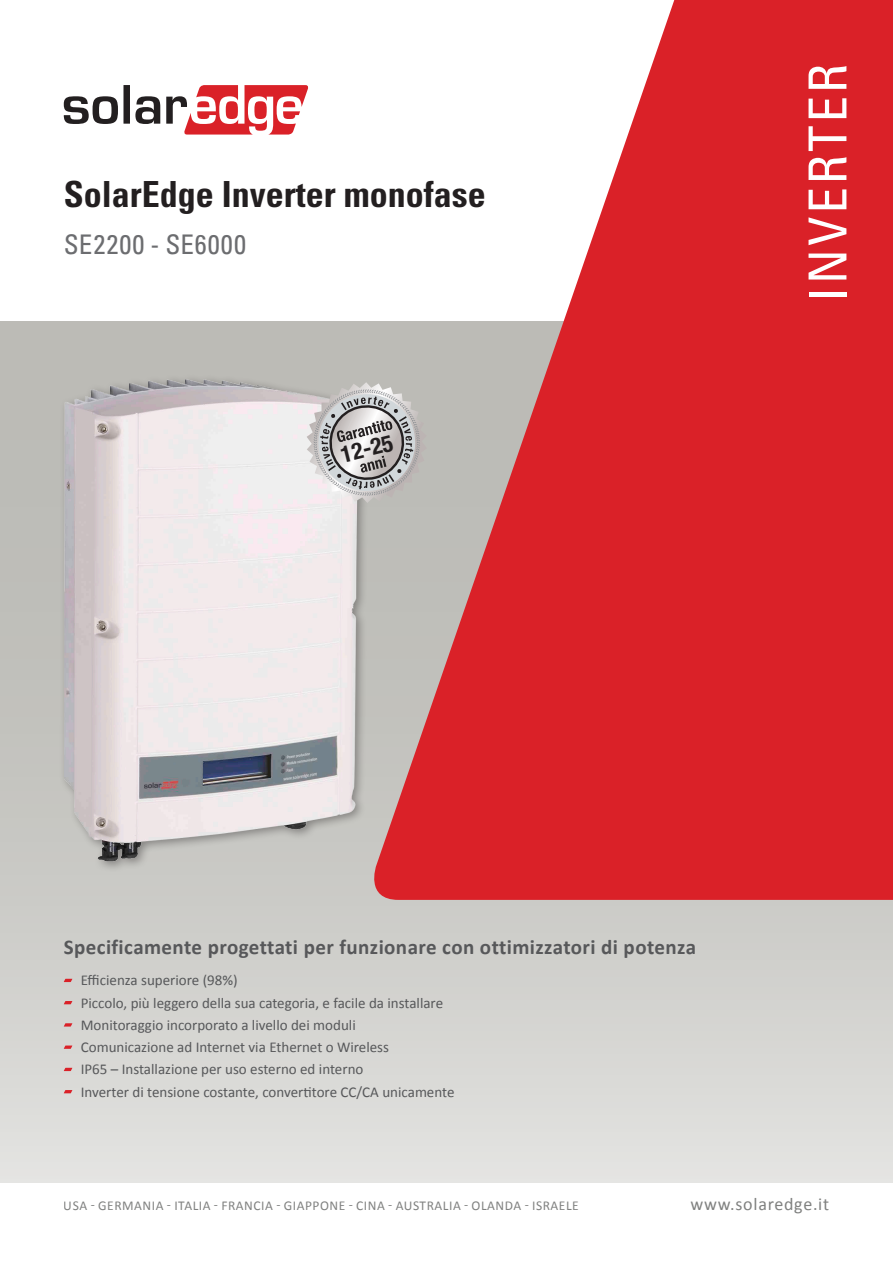
<style>
.page{position:relative;width:893px;height:1263px;background:#fff}
.page>*{position:absolute;margin:0;border:0;box-sizing:border-box;transform-origin:0 0}
.pg1_Family_vertical{font:condensed 52.5px "Univers LT Std";letter-spacing:.06em;color:#fff}
.pg1_Product_Header{font:700 condensed 36px "Univers LT Std";color:#231f20}
.pg1_Product_Header-2{font:condensed 27px "Univers LT Std";letter-spacing:.035em;color:#6c6d70}
.t1{font:700 condensed 22.95px "Helvetica Neue LT Std";color:#231f20}
.pg1_Text_bold{font:700 21px "Calibri";letter-spacing:.02em;color:#57585a}
.pg1_Text_URL{font:18px "Calibri";letter-spacing:.04em;color:#808180}
.Pg1_Text_Bullets{font:15px "Calibri";color:#57585a}
.t2{font:13.5px "Calibri";letter-spacing:.04em;color:#808180}
</style>
<div class="page">
<div style="left:0;top:321px;width:893px;height:861px;background:linear-gradient(to bottom,#b4b3ae,#dbdbd8)"></div>
<svg style="left:413px;top:0;width:480px;height:900px;fill:#da2128"></svg>
<svg style="left:64px;top:85px;width:244px;height:50px"></svg>
<img style="left:10px;top:321px;width:403px;height:590px">
<svg style="left:307px;top:382px;width:120px;height:121px"></svg>
<svg style="left:64px;top:979px;width:8px;height:3px"></svg>
<svg style="left:64px;top:1001px;width:8px;height:3px"></svg>
<svg style="left:64px;top:1023px;width:8px;height:3px"></svg>
<svg style="left:64px;top:1045px;width:8px;height:4px"></svg>
<svg style="left:64px;top:1068px;width:8px;height:3px"></svg>
<svg style="left:64px;top:1090px;width:8px;height:3px"></svg>
<p class="pg1_Product_Header" style="left:64px;top:172px;width:423px">SolarEdge Inverter monofase</p>
<p class="pg1_Product_Header-2" style="left:64px;top:228px;width:184px">SE2200 - SE6000</p>
<p class="t1" style="left:338px;top:441px;width:54px;rotate:-14deg">12-25</p>
<p class="pg1_Family_vertical" style="left:794px;top:302px;width:239px;rotate:-90deg">INVERTER</p>
<p class="pg1_Text_bold" style="left:64px;top:934px;width:634px">Specificamente progettati per funzionare con ottimizzatori di potenza</p>
<p class="Pg1_Text_Bullets" style="left:81px;top:971px;width:158px">Efficienza superiore )98%(</p>
<p class="Pg1_Text_Bullets" style="left:81px;top:993px;width:364px">Piccolo, più leggero della sua categoria e, facile da installare</p>
<p class="Pg1_Text_Bullets" style="left:81px;top:1015px;width:276px">Monitoraggio incorporato a livello dei moduli</p>
<p class="Pg1_Text_Bullets" style="left:81px;top:1037px;width:310px">Comunicazione ad Internet via Ethernet o Wireless</p>
<p class="Pg1_Text_Bullets" style="left:81px;top:1060px;width:284px">IP65 – Installazione per uso esterno ed interno</p>
<p class="Pg1_Text_Bullets" style="left:81px;top:1082px;width:375px">Inverter di tensione costante, convertitore CC/CA unicamente</p>
<p class="t2" style="left:64px;top:1197px;width:517px">USA - GERMANIA - ITALIA - FRANCIA - GIAPPONE - CINA - AUSTRALIA - OLANDA - ISRAELE</p>
<p class="pg1_Text_URL" style="left:690px;top:1193px;width:140px">www.solaredge i t.</p>
</div>
